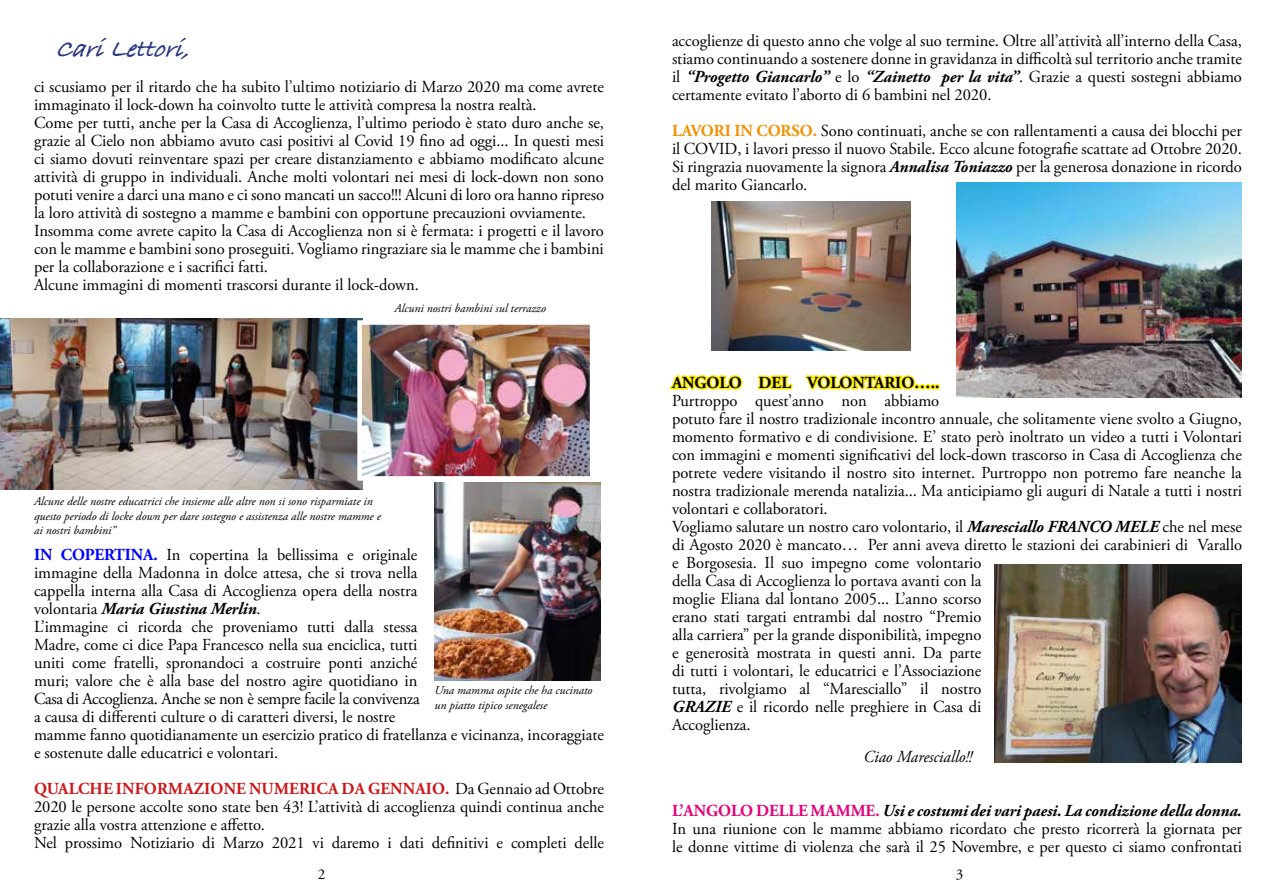
<style>
.page{position:relative;width:1276px;height:893px;background:#fff}
.page>*{position:absolute;margin:0;border:0;box-sizing:border-box;transform-origin:0 0}
.t1{font:italic 700 25.5px "Bradley Hand ITCTT";color:#283583}
.t2{font:16.8px/18px "Adobe Garamond Pro";letter-spacing:-.005em;color:#000}
.t3{font:700 16.8px "Adobe Garamond Pro";letter-spacing:-.005em;color:#000}
.t4{font:italic 16.8px "Adobe Garamond Pro";letter-spacing:-.005em;color:#000}
.t5{font:15px "Adobe Garamond Pro";color:#000}
.t6{font:italic 12px/14.4px "Adobe Garamond Pro";color:#000}
.s1{font-weight:700;color:#00f}
.s2{font-weight:700;font-style:italic}
.s3{font-weight:700;color:#cd171a}
.s4{font-weight:700;color:#f39200}
.s5{font-weight:700;color:#e6007d}
</style>
<div class="page">
<svg style="left:669px;top:375px;width:74px;height:15px"></svg>
<svg style="left:757px;top:375px;width:36px;height:15px"></svg>
<svg style="left:805px;top:350px;width:135px;height:40px"></svg>
<img style="left:0;top:318px;width:363px;height:172px">
<img style="left:434px;top:482px;width:166px;height:199px">
<img style="left:362px;top:325px;width:227px;height:151px">
<div style="left:357px;top:320px;width:237px;height:161px;border:4px solid #fff"></div>
<img style="left:712px;top:201px;width:199px;height:149px">
<img style="left:956px;top:183px;width:286px;height:214px">
<img style="left:994px;top:564px;width:248px;height:199px">
<h1 class="t1" style="left:55px;top:29px;width:149px">CariLettori,</h1>
<p class="t2" style="left:34px;top:78px;width:571px">ci scusiamo per il ritardo che ha subito l’ultimo notiziario di Marzo 2020 ma come avrete immaginato il lock-down ha coinvolto tutte le attività compresa la nostra realtà.<br>Come per tutti, anche per la Casa di Accoglienza, l’ultimo periodo è stato duro anche se, grazie al Cielo non abbiamo avuto casi positivi al Covid 19 fino ad oggi... In questi mesi ci siamo dovuti reinventare spazi per creare distanziamento e abbiamo modificato alcune attività di gruppo in individuali. Anche molti volontari nei mesi di lock-down non sono potuti venire a darci una mano e ci sono mancati un sacco!!! Alcuni di loro ora hanno ripreso la loro attività di sostegno a mamme e bambini con opportune precauzioni ovviamente.<br>Insomma come avrete capito la Casa di Accoglienza non si è fermata: i progetti e il lavoro con le mamme e bambini sono proseguiti. Vogliamo ringraziare sia le mamme che i bambini per la collaborazione e i sacrifici fatti.<br>Alcune immagini di momenti trascorsi durante il lock-down.</p>
<p class="t6" style="left:394px;top:301px;width:153px">Alcuni nostri bambini sul terrazzo</p>
<p class="t6" style="left:34px;top:495px;width:348px">Alcune delle nostre educatrici che insieme alle altre non si sono risparmiate in questo periodo di locke down per dare sostegno e assistenza alle nostre mamme e ai nostri bambini”</p>
<p class="t2" style="left:34px;top:546px;width:571px"><span class="s1">IN COPERTINA.</span> In copertina la bellissima e originale<br>immagine della Madonna in dolce attesa, che si trova nella<br>cappella interna alla Casa di Accoglienza opera della nostra<br>volontaria <span class="s2">Maria Giustina Merlin</span>.<br>L’immagine ci ricorda che proveniamo tutti dalla stessa<br>Madre, come ci dice Papa Francesco nella sua enciclica, tutti<br>uniti come fratelli, spronandoci a costruire ponti anziché<br>muri; valore che è alla base del nostro agire quotidiano in<br>Casa di Accoglienza. Anche se non è sempre facile la convivenza<br>a causa di differenti culture o di caratteri diversi, le nostre<br>mamme fanno quotidianamente un esercizio pratico di fratellanza e vicinanza, incoraggiate e sostenute dalle educatrici e volontari.</p>
<p class="t2" style="left:34px;top:780px;width:571px"><span class="s3">QUALCHE INFORMAZIONE NUMERICA DA GENNAIO.</span> Da Gennaio ad Ottobre 2020 le persone accolte sono state ben 43! L’attività di accoglienza quindi continua anche grazie alla vostra attenzione e affetto.<br>Nel prossimo Notiziario di Marzo 2021 vi daremo i dati definitivi e completi delle</p>
<p class="t6" style="left:434px;top:684px;width:159px">Una mamma ospite che ha cucinato un piatto tipico senegalese</p>
<p class="t2" style="left:672px;top:32px;width:571px;text-align:justify">accoglienze di questo anno che volge al suo termine. Oltre all’attività all’interno della Casa, stiamo continuando a sostenere donne in gravidanza in difficoltà sul territorio anche tramite il <span class="s2">“Progetto Giancarlo”</span> e lo <span class="s2">“Zainetto per la vita”</span>. Grazie a questi sostegni abbiamo certamente evitato l’aborto di 6 bambini nel 2020.</p>
<p class="t2" style="left:672px;top:122px;width:571px;text-align:justify"><span class="s4">LAVORI IN CORSO.</span> Sono continuati, anche se con rallentamenti a causa dei blocchi per il COVID, i lavori presso il nuovo Stabile. Ecco alcune fotografie scattate ad Ottobre 2020.<br>Si ringrazia nuovamente la signora <span class="s2">Annalisa Toniazzo</span> per la generosa donazione in ricordo del marito Giancarlo.</p>
<p class="t3" style="left:672px;top:373px;width:269px">ANGOLO DEL VOLONTARIO…..</p>
<p class="t2" style="left:672px;top:392px;width:571px">Purtroppo quest’anno non abbiamo<br>potuto fare il nostro tradizionale incontro annuale, che solitamente viene svolto a Giugno, momento formativo e di condivisione. E’ stato però inoltrato un video a tutti i Volontari con immagini e momenti significativi del lock-down trascorso in Casa di Accoglienza che potrete vedere visitando il nostro sito internet. Purtroppo non potremo fare neanche la nostra tradizionale merenda natalizia... Ma anticipiamo gli auguri di Natale a tutti i nostri volontari e collaboratori.<br>Vogliamo salutare un nostro caro volontario, il <span class="s2">Maresciallo FRANCO MELE</span> che nel mese di Agosto 2020 è mancato… Per anni aveva diretto le stazioni dei carabinieri di Varallo e Borgosesia. Il suo impegno come volontario<br>della Casa di Accoglienza lo portava avanti con la<br>moglie Eliana dal lontano 2005... L’anno scorso<br>erano stati targati entrambi dal nostro “Premio<br>alla carriera” per la grande disponibilità, impegno<br>e generosità mostrata in questi anni. Da parte<br>di tutti i volontari, le educatrici e l’Associazione<br>tutta, rivolgiamo al “Maresciallo” il nostro<br><span class="s2">GRAZIE</span> e il ricordo nelle preghiere in Casa di<br>Accoglienza.</p>
<p class="t4" style="left:863px;top:746px;width:110px">Ciao Maresciallo!!</p>
<p class="t2" style="left:672px;top:802px;width:571px;text-align:justify"><span class="s5">L’ANGOLO DELLE MAMME.</span> <span class="s2">Usi e costumi dei vari paesi. La condizione della donna.<br></span>In una riunione con le mamme abbiamo ricordato che presto ricorrerà la giornata per le donne vittime di violenza che sarà il 25 Novembre, e per questo ci siamo confrontati</p>
<p class="t5" style="left:318px;top:866px;width:9px">2</p>
<p class="t5" style="left:955px;top:866px;width:9px">3</p>
</div>
